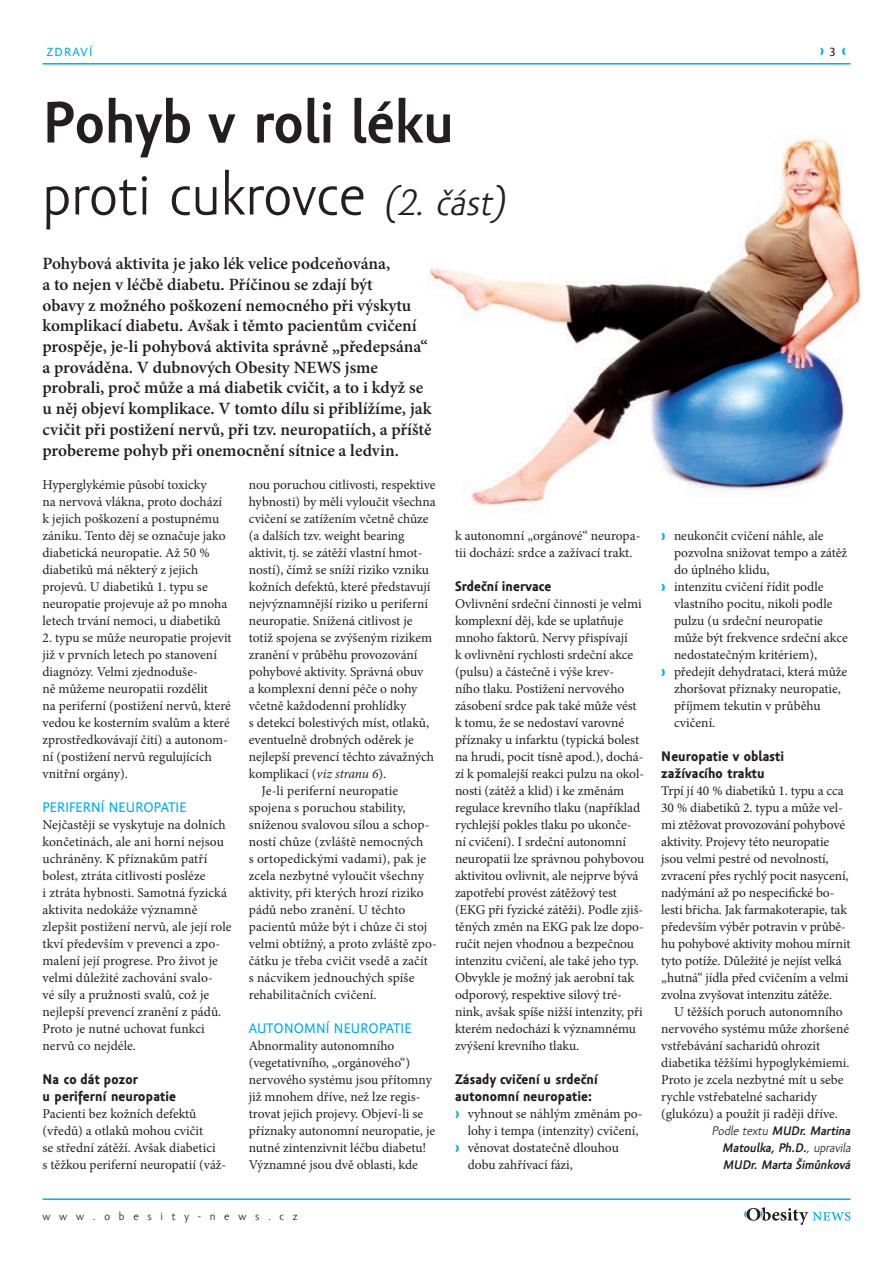
<style>
.page{position:relative;width:893px;height:1263px;background:#fff}
.page>*{position:absolute;margin:0;border:0;box-sizing:border-box;transform-origin:0 0}
.titulek_hlavní{font:700 60px/72px "Amor Sans Pro";letter-spacing:.005em;color:#231f20}
.perex{font:600 17.25px/20.7px "Minion Pro";color:#231f20}
.mezititulek_2{font:700 14.25px/17px "Amor Sans Text Pro";letter-spacing:.01em;color:#231f20}
.mezititulek{font:14.25px "Amor Sans Text Pro";letter-spacing:.01em;color:#00aeef}
.text_1__odst{font:13.5px/17px "Minion Pro";letter-spacing:-.005em;color:#231f20}
.text{font:13.5px/17px "Minion Pro";letter-spacing:.005em;color:#231f20}
.podpis{font:italic 700 12.75px/17px "Amor Sans Pro";color:#231f20;text-align:justify}
.t1{font:12.15px "Amor Sans Text Pro";letter-spacing:.1em;color:#00aeef;scale:1.05 1}
.t2{font:12.15px "Amor Sans Text Pro";color:#231f20;scale:1.05 1}
.t3{font:11.4px "Amor Sans Pro";letter-spacing:.725em;color:#231f20;scale:1.05 1}
.s1{font-weight:400}
.s2{font-weight:400;font-style:italic;font-size:37.5px}
.s3{font-style:italic}
</style>
<div class="page">
<img style="left:428px;top:136px;width:433px;height:370px">
<svg style="left:744px;top:1207px;width:106px;height:18px"></svg>
<hr style="left:43px;top:1198px;width:807px;height:2px;background:#00aeef">
<hr style="left:43px;top:63px;width:807px;height:2px;background:#00aeef">
<p class="t1" style="left:47px;top:45px;width:45px">ZDRAVÍ</p>
<p class="t2" style="left:829px;top:45px;width:8px">3</p>
<p class="titulek_hlavní" style="left:43px;top:87px;width:465px">Pohyb v roli léku <span class="s1">proti cukrovce</span> <span class="s2">(2. část)</span></p>
<p class="perex" style="left:43px;top:253px;width:391px">Pohybová aktivita je jako lék velice podceňována,<br>a to nejen v léčbě diabetu. Příčinou se zdají být<br>obavy z možného poškození nemocného při výskytu komplikací diabetu. Avšak i těmto pacientům cvičení prospěje, je‑li pohybová aktivita správně „předepsána“ a prováděna. V dubnových Obesity NEWS jsme probrali, proč může a má diabetik cvičit, a to i když se u něj objeví komplikace. V tomto dílu si přiblížíme, jak cvičit při postižení nervů, při tzv. neuropatiích, a příště probereme pohyb při onemocnění sítnice a ledvin.</p>
<p class="text_1__odst" style="left:43px;top:476px;width:186px">Hyperglykémie působí toxicky<br>na nervová vlákna, proto dochází k jejich poškození a postupnému zániku. Tento děj se označuje jako diabetická neuropatie. Až 50 % diabetiků má některý z jejich projevů. U diabetiků 1. typu se neuropatie projevuje až po mnoha letech trvání nemoci, u diabetiků</p>
<p class="text_1__odst" style="left:43px;top:629px;width:191px">2. typu se může neuropatie projevit již v prvních letech po stanovení diagnózy. Velmi zjednoduše‑<br>ně můžeme neuropatii rozdělit<br>na periferní (postižení nervů, které vedou ke kosterním svalům a které zprostředkovávají čití) a autonom‑ ní (postižení nervů regulujících vnitřní orgány).</p>
<p class="mezititulek" style="left:43px;top:799px;width:145px">PERIFERNÍ NEUROPATIE</p>
<p class="text_1__odst" style="left:43px;top:816px;width:191px">Nejčastěji se vyskytuje na dolních končetinách, ale ani horní nejsou uchráněny. K příznakům patří bolest, ztráta citlivosti posléze<br>i ztráta hybnosti. Samotná fyzická aktivita nedokáže významně zlepšit postižení nervů, ale její role tkví především v prevenci a zpo‑ malení její progrese. Pro život je velmi důležité zachování svalo‑<br>vé síly a pružnosti svalů, což je nejlepší prevencí zranění z pádů.<br>Proto je nutné uchovat funkci nervů co nejdéle.</p>
<p class="mezititulek_2" style="left:43px;top:1071px;width:135px">Na co dát pozor<br>u periferní neuropatie</p>
<p class="text_1__odst" style="left:43px;top:1106px;width:185px">Pacienti bez kožních defektů (vředů) a otlaků mohou cvičit<br>se střední zátěží. Avšak diabetici<br>s těžkou periferní neuropatií (váž‑</p>
<p class="text_1__odst" style="left:249px;top:476px;width:188px">nou poruchou citlivosti, respektive hybnosti) by měli vyloučit všechna cvičení se zatížením včetně chůze (a dalších tzv. weight bearing aktivit, tj. se zátěží vlastní hmot‑ ností), čímž se sníží riziko vzniku kožních defektů, které představují nejvýznamnější riziko u periferní neuropatie. Snížená citlivost je totiž spojena se zvýšeným rizikem zranění v průběhu provozování pohybové aktivity. Správná obuv<br>a komplexní denní péče o nohy včetně každodenní prohlídky<br>s detekcí bolestivých míst, otlaků, eventuelně drobných oděrek je nejlepší prevencí těchto závažných komplikací (<span class="s3">viz stranu 6</span>).</p>
<p class="text" style="left:249px;top:782px;width:190px;text-indent:13px">Je‑li periferní neuropatie spojena s poruchou stability, sníženou svalovou sílou a schop‑ ností chůze (zvláště nemocných<br>s ortopedickými vadami), pak je zcela nezbytné vyloučit všechny aktivity, při kterých hrozí riziko pádů nebo zranění. U těchto pacientů může být i chůze či stoj velmi obtížný, a proto zvláště zpo‑ čátku je třeba cvičit vsedě a začít<br>s nácvikem jednouchých spíše rehabilitačních cvičení.</p>
<p class="mezititulek" style="left:249px;top:1020px;width:164px">AUTONOMNÍ NEUROPATIE</p>
<p class="text_1__odst" style="left:249px;top:1038px;width:188px">Abnormality autonomního (vegetativního, „orgánového“) nervového systému jsou přítomny již mnohem dříve, než lze regis‑ trovat jejich projevy. Objeví‑li se příznaky autonomní neuropatie, je nutné zintenzivnit léčbu diabetu!<br>Významné jsou dvě oblasti, kde</p>
<p class="text_1__odst" style="left:455px;top:527px;width:187px">k autonomní „orgánové“ neuropa‑ tii dochází: srdce a zažívací trakt.</p>
<p class="mezititulek_2" style="left:455px;top:578px;width:98px">Srdeční inervace</p>
<p class="text_1__odst" style="left:455px;top:595px;width:191px">Ovlivnění srdeční činnosti je velmi komplexní děj, kde se uplatňuje mnoho faktorů. Nervy přispívají<br>k ovlivnění rychlosti srdeční akce (pulsu) a částečně i výše krev‑<br>ního tlaku. Postižení nervového zásobení srdce pak také může vést k tomu, že se nedostaví varovné příznaky u infarktu (typická bolest na hrudi, pocit tísně apod.), dochá‑ zí k pomalejší reakci pulzu na okol‑ nosti (zátěž a klid) i ke změnám regulace krevního tlaku (například rychlejší pokles tlaku po ukonče‑ ní cvičení). I srdeční autonomní neuropatii lze správnou pohybovou aktivitou ovlivnit, ale nejprve bývá zapotřebí provést zátěžový test (EKG při fyzické zátěži). Podle zjiš‑ těných změn na EKG pak lze dopo‑ ručit nejen vhodnou a bezpečnou intenzitu cvičení, ale také jeho typ.<br>Obvykle je možný jak aerobní tak odporový, respektive silový tré‑ nink, avšak spíše nižší intenzity, při kterém nedochází k významnému zvýšení krevního tlaku.</p>
<p class="mezititulek_2" style="left:455px;top:1071px;width:144px">Zásady cvičení u srdeční autonomní neuropatie:</p>
<p class="text_1__odst" style="left:468px;top:1106px;width:176px">vyhnout se náhlým změnám po‑ lohy i tempa (intenzity) cvičení,</p>
<p class="text_1__odst" style="left:468px;top:1140px;width:153px">věnovat dostatečně dlouhou dobu zahřívací fázi,</p>
<p class="t3" style="left:43px;top:1210px;width:244px">www.obesity‑news.cz</p>
<p class="text_1__odst" style="left:674px;top:527px;width:175px">neukončit cvičení náhle, ale pozvolna snižovat tempo a zátěž do úplného klidu,</p>
<p class="text_1__odst" style="left:674px;top:578px;width:175px">intenzitu cvičení řídit podle vlastního pocitu, nikoli podle pulzu (u srdeční neuropatie může být frekvence srdeční akce nedostatečným kritériem),</p>
<p class="text_1__odst" style="left:674px;top:663px;width:175px">předejít dehydrataci, která může zhoršovat příznaky neuropatie, příjmem tekutin v průběhu cvičení.</p>
<p class="mezititulek_2" style="left:661px;top:748px;width:124px">Neuropatie v oblasti zažívacího traktu</p>
<p class="text_1__odst" style="left:661px;top:782px;width:191px">Trpí jí 40 % diabetiků 1. typu a cca 30 % diabetiků 2. typu a může vel‑ mi ztěžovat provozování pohybové aktivity. Projevy této neuropatie jsou velmi pestré od nevolností, zvracení přes rychlý pocit nasycení, nadýmání až po nespecifické bo‑ lesti břicha. Jak farmakoterapie, tak především výběr potravin v průbě‑ hu pohybové aktivity mohou mírnit tyto potíže. Důležité je nejíst velká „hutná“ jídla před cvičením a velmi zvolna zvyšovat intenzitu zátěže.</p>
<p class="text" style="left:661px;top:1004px;width:190px;text-indent:13px">U těžších poruch autonomního nervového systému může zhoršené vstřebávání sacharidů ohrozit diabetika těžšími hypoglykémiemi.<br>Proto je zcela nezbytné mít u sebe rychle vstřebatelné sacharidy (glukózu) a použít ji raději dříve.</p>
<p class="podpis" style="left:722px;top:1123px;width:132px;text-indent:-11px"><span class="s1">Podle textu</span> MUDr. Martina Matoulka, Ph.D.<span class="s1">, upravila </span>MUDr. Marta Šimůnková</p>
</div>
